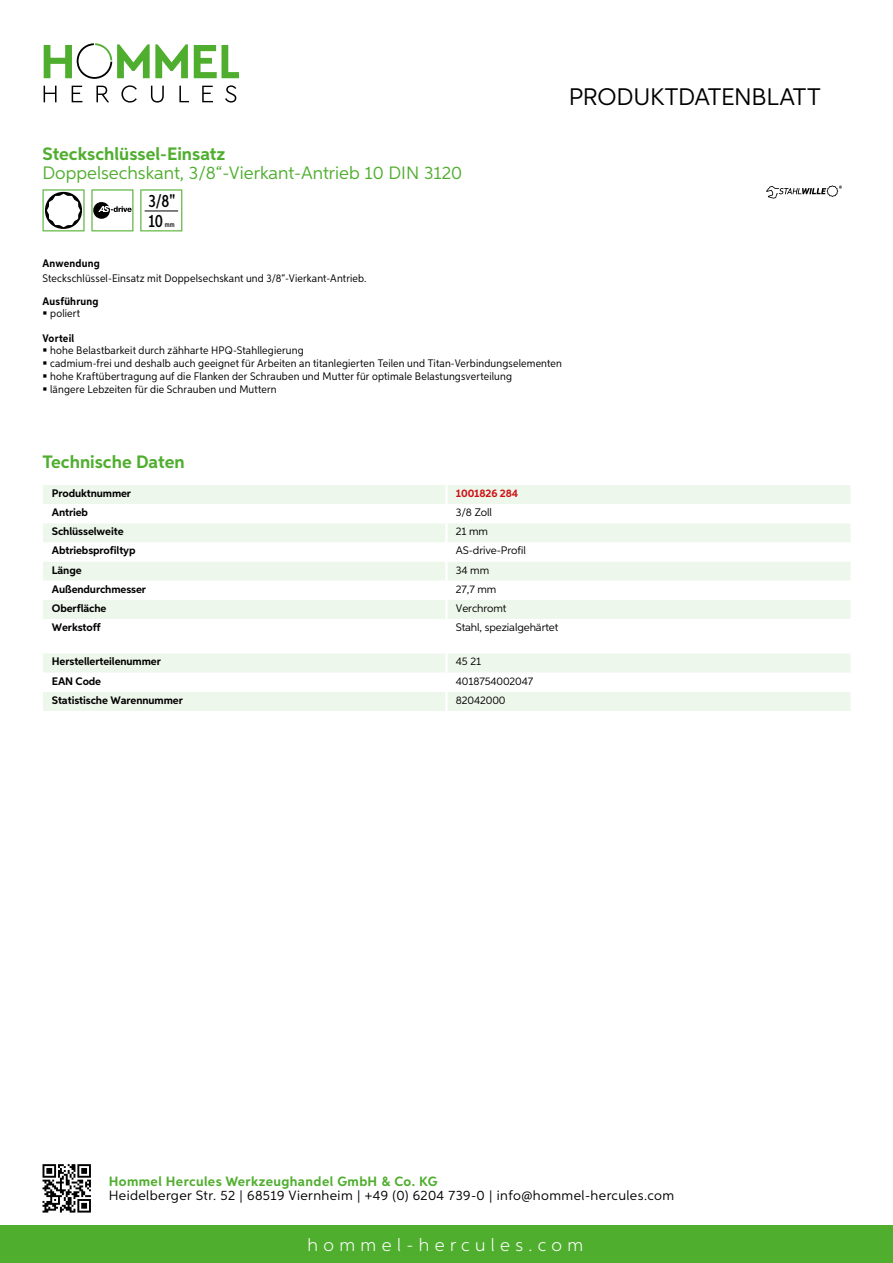
<style>
.page{position:relative;width:893px;height:1263px;background:#fff}
.page>*{position:absolute;margin:0;border:0;box-sizing:border-box;transform-origin:0 0}
.t1{font:24px "Aspira";letter-spacing:-.01em;color:#000}
.t2{font:18px "Aspira";color:#50ae2f}
.t3{font:700 18px "Aspira";color:#50ae2f}
.t4{font:300 18px "Aspira";letter-spacing:.3em;color:#fff}
.t5{font:500 17.85px/20.4px "Aspira XX Nar";color:#000}
.t6{font:13.5px "Aspira";letter-spacing:.03em;color:#000}
.t7{font:700 13.5px "Aspira";letter-spacing:.03em;color:#50ae2f}
.t8{font:10.95px/12.8px "Aspira Nar";letter-spacing:.015em;color:#000}
.t9{font:700 10.95px "Aspira";letter-spacing:-.01em;color:#000}
.t10{font:10.95px "Aspira";letter-spacing:-.01em;color:#000}
.t11{font:700 10.95px "Aspira Nar";letter-spacing:.02em;color:#000}
.t12{font:700 10.95px "Aspira";letter-spacing:-.01em;color:#cd1013}
.t13{font:500 7.35px "Aspira XX Nar";color:#000}
</style>
<div class="page">
<div style="left:0;top:1226px;width:893px;height:37px;background:#50ae2f"></div>
<svg style="left:43px;top:1164px;width:48px;height:48px"></svg>
<svg style="left:194px;top:45px;width:45px;height:33px"></svg>
<svg style="left:44px;top:43px;width:144px;height:36px"></svg>
<svg style="left:44px;top:86px;width:13px;height:16px"></svg>
<svg style="left:72px;top:86px;width:10px;height:16px"></svg>
<svg style="left:96px;top:86px;width:13px;height:16px"></svg>
<svg style="left:121px;top:85px;width:16px;height:18px"></svg>
<svg style="left:151px;top:86px;width:13px;height:17px"></svg>
<svg style="left:179px;top:86px;width:10px;height:16px"></svg>
<svg style="left:202px;top:86px;width:11px;height:16px"></svg>
<svg style="left:225px;top:85px;width:11px;height:18px"></svg>
<div style="left:43px;top:485px;width:807px;height:19px;background:#eef7eb"></div>
<svg style="left:43px;top:524px;width:807px;height:95px;fill:#eef7eb"></svg>
<hr style="left:445px;top:485px;width:3px;height:19px;background:#fff">
<hr style="left:445px;top:523px;width:3px;height:19px;background:#fff">
<hr style="left:445px;top:542px;width:3px;height:20px;background:#fff">
<hr style="left:445px;top:562px;width:3px;height:19px;background:#fff">
<hr style="left:445px;top:581px;width:3px;height:19px;background:#fff">
<hr style="left:445px;top:600px;width:3px;height:19px;background:#fff">
<svg style="left:43px;top:654px;width:807px;height:57px"></svg>
<hr style="left:445px;top:692px;width:3px;height:19px;background:#fff">
<svg style="left:43px;top:189px;width:42px;height:42px"></svg>
<svg style="left:91px;top:189px;width:42px;height:42px"></svg>
<svg style="left:140px;top:189px;width:42px;height:42px"></svg>
<hr style="left:145px;top:211px;width:33px;height:1px;background:#000">
<svg style="left:766px;top:185px;width:76px;height:14px"></svg>
<h1 class="t1" style="left:569px;top:82px;width:253px">Produktdatenblatt</h1>
<h2 class="t3" style="left:43px;top:142px;width:184px">Steckschlüssel-Einsatz</h2>
<h2 class="t2" style="left:43px;top:162px;width:421px">Doppelsechskant, 3/8“-Vierkant-Antrieb 10 DIN 3120</h2>
<h3 class="t5" style="left:148px;top:191px;width:28px">3/8"<br>10</h3>
<p class="t13" style="left:165px;top:220px;width:11px">mm</p>
<p class="t11" style="left:43px;top:257px;width:59px">Anwendung</p>
<p class="t8" style="left:43px;top:272px;width:325px">Steckschlüssel-Einsatz mit Doppelsechskant und 3/8“-Vierkant-Antrieb.</p>
<p class="t11" style="left:43px;top:294px;width:58px">Ausführung</p>
<p class="t8" style="left:50px;top:307px;width:32px">poliert</p>
<p class="t11" style="left:43px;top:331px;width:33px">Vorteil</p>
<p class="t8" style="left:50px;top:344px;width:513px">hohe Belastbarkeit durch zähharte HPQ-Stahllegierung<br>cadmium-frei und deshalb auch geeignet für Arbeiten an titanlegierten Teilen und Titan-Verbindungselementen hohe Kraftübertragung auf die Flanken der Schrauben und Mutter für optimale Belastungsverteilung<br>längere Lebzeiten für die Schrauben und Muttern</p>
<h2 class="t3" style="left:43px;top:451px;width:144px">Technische Daten</h2>
<p class="t9" style="left:52px;top:486px;width:81px">Produktnummer</p>
<p class="t12" style="left:456px;top:486px;width:64px">1001826 284</p>
<p class="t9" style="left:52px;top:506px;width:38px">Antrieb</p>
<p class="t10" style="left:456px;top:506px;width:38px">3/8 Zoll</p>
<p class="t9" style="left:52px;top:525px;width:73px">Schlüsselweite</p>
<p class="t10" style="left:456px;top:525px;width:34px">21 mm</p>
<p class="t9" style="left:52px;top:544px;width:85px">Abtriebsprofiltyp</p>
<p class="t10" style="left:456px;top:544px;width:72px">AS-drive-Profil</p>
<p class="t9" style="left:52px;top:563px;width:31px">Länge</p>
<p class="t10" style="left:456px;top:563px;width:35px">34 mm</p>
<p class="t9" style="left:52px;top:582px;width:96px">Außendurchmesser</p>
<p class="t10" style="left:456px;top:582px;width:42px">27,7 mm</p>
<p class="t9" style="left:52px;top:601px;width:56px">Oberfläche</p>
<p class="t10" style="left:456px;top:601px;width:52px">Verchromt</p>
<p class="t9" style="left:52px;top:620px;width:50px">Werkstoff</p>
<p class="t10" style="left:456px;top:620px;width:104px">Stahl, spezialgehärtet</p>
<p class="t9" style="left:52px;top:655px;width:111px">Herstellerteilenummer</p>
<p class="t10" style="left:456px;top:655px;width:27px">45 21</p>
<p class="t9" style="left:52px;top:674px;width:51px">EAN Code</p>
<p class="t10" style="left:456px;top:674px;width:79px">4018754002047</p>
<p class="t9" style="left:52px;top:693px;width:132px">Statistische Warennummer</p>
<p class="t10" style="left:456px;top:693px;width:51px">82042000</p>
<p class="t7" style="left:109px;top:1172px;width:330px">Hommel Hercules Werkzeughandel GmbH &amp; Co. KG</p>
<p class="t6" style="left:109px;top:1187px;width:567px">Heidelberger Str. 52 | 68519 Viernheim | +49 (0) 6204 739-0 | info@hommel-hercules.com</p>
<h2 class="t4" style="left:307px;top:1234px;width:277px">hommel-hercules.com</h2>
</div>
